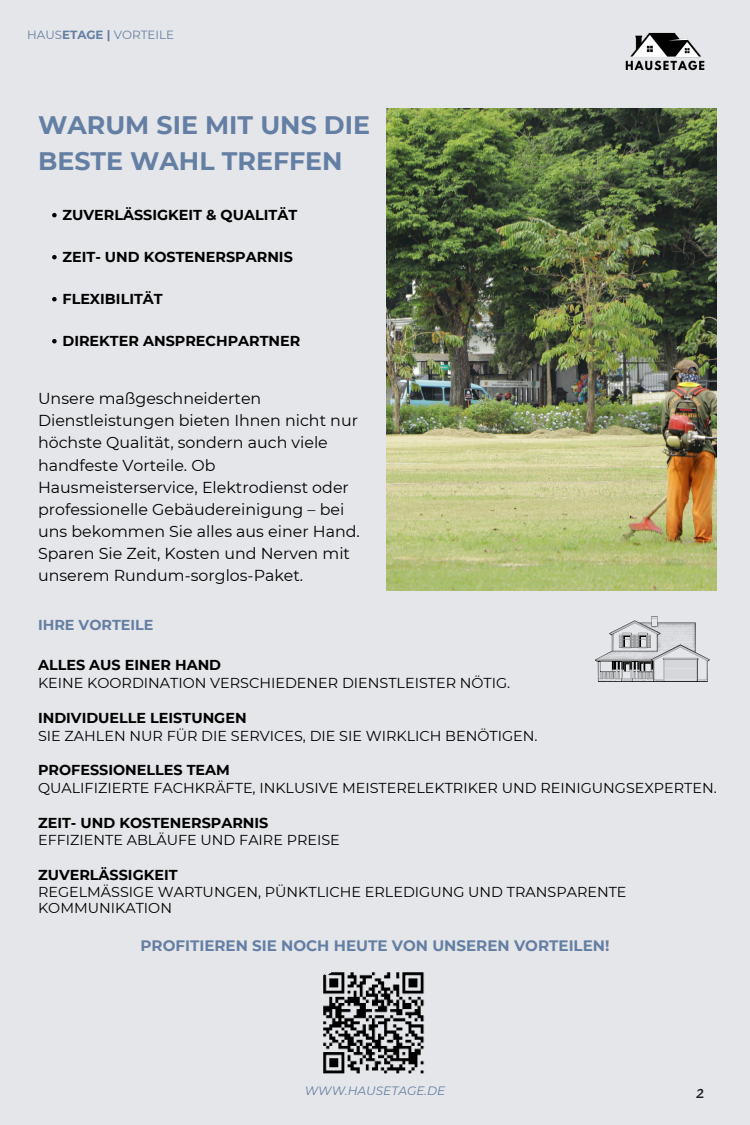
<style>
.page{position:relative;width:750px;height:1125px;background:#e5e6e9}
.page>*{position:absolute;margin:0;border:0;box-sizing:border-box;transform-origin:0 0}
.t1{font:700 25.27px/35.2px "Montserrat";color:#647fa4}
.t2{font:italic 18.32px "Rosario";color:#1d1d1f}
.t3{font:15.85px/22.1px "Montserrat";color:#000}
.t4{font:700 15.12px "Montserrat";color:#647fa4}
.t5{font:14.38px/15.8px "Montserrat";color:#000}
.t6{font:700 14.38px "Montserrat";color:#000}
.t7{font:700 14.38px "Montserrat";color:#647fa4}
.t8{font:italic 12.12px "Montserrat";color:#647fa4}
.t9{font:11.88px "Montserrat";color:#647fa4}
.s1{font-weight:700}
</style>
<div class="page">
<img style="left:386px;top:109px;width:330px;height:482px">
<img style="left:596px;top:616px;width:113px;height:66px">
<img style="left:625px;top:32px;width:80px;height:39px">
<img style="left:323px;top:972px;width:102px;height:102px">
<svg style="left:52px;top:213px;width:5px;height:4px"></svg>
<svg style="left:52px;top:255px;width:5px;height:4px"></svg>
<svg style="left:52px;top:297px;width:5px;height:4px"></svg>
<svg style="left:52px;top:339px;width:5px;height:4px"></svg>
<h1 class="t9" style="left:27px;top:27px;width:148px">HAUS<span class="s1">ETAGE |</span> VORTEILE</h1>
<p class="t1" style="left:38px;top:108px;width:334px">WARUM SIE MIT UNS DIE<br>BESTE WAHL TREFFEN</p>
<h3 class="t6" style="left:62px;top:206px;width:236px">ZUVERLÄSSIGKEIT &amp; QUALITÄT</h3>
<h2 class="t6" style="left:62px;top:248px;width:232px">ZEIT- UND KOSTENERSPARNIS</h2>
<h3 class="t6" style="left:62px;top:290px;width:102px">FLEXIBILITÄT</h3>
<h2 class="t6" style="left:62px;top:332px;width:239px">DIREKTER ANSPRECHPARTNER</h2>
<p class="t3" style="left:38px;top:387px;width:323px">Unsere maßgeschneiderten Dienstleistungen bieten Ihnen nicht nur höchste Qualität, sondern auch viele handfeste Vorteile. Ob Hausmeisterservice, Elektrodienst oder professionelle Gebäudereinigung – bei uns bekommen Sie alles aus einer Hand.<br>Sparen Sie Zeit, Kosten und Nerven mit unserem Rundum-sorglos-Paket.</p>
<p class="t7" style="left:38px;top:616px;width:117px">IHRE VORTEILE</p>
<p class="t6" style="left:38px;top:656px;width:185px">ALLES AUS EINER HAND</p>
<p class="t5" style="left:38px;top:675px;width:474px">KEINE KOORDINATION VERSCHIEDENER DIENSTLEISTER NÖTIG.</p>
<p class="t6" style="left:38px;top:709px;width:210px">INDIVIDUELLE LEISTUNGEN</p>
<h4 class="t5" style="left:38px;top:728px;width:501px">SIE ZAHLEN NUR FÜR DIE SERVICES, DIE SIE WIRKLICH BENÖTIGEN.</h4>
<h2 class="t6" style="left:38px;top:762px;width:193px">PROFESSIONELLES TEAM</h2>
<h2 class="t5" style="left:38px;top:780px;width:680px">QUALIFIZIERTE FACHKRÄFTE, INKLUSIVE MEISTERELEKTRIKER UND REINIGUNGSEXPERTEN.</h2>
<h3 class="t6" style="left:38px;top:814px;width:232px">ZEIT- UND KOSTENERSPARNIS</h3>
<p class="t5" style="left:38px;top:832px;width:303px">EFFIZIENTE ABLÄUFE UND FAIRE PREISE</p>
<h2 class="t6" style="left:38px;top:866px;width:141px">ZUVERLÄSSIGKEIT</h2>
<h2 class="t5" style="left:38px;top:884px;width:590px">REGELMÄSSIGE WARTUNGEN, PÜNKTLICHE ERLEDIGUNG UND TRANSPARENTE<br>KOMMUNIKATION</h2>
<h3 class="t4" style="left:141px;top:936px;width:470px">PROFITIEREN SIE NOCH HEUTE VON UNSEREN VORTEILEN!</h3>
<h3 class="t8" style="left:305px;top:1083px;width:142px">WWW.HAUSETAGE.DE</h3>
<h2 class="t2" style="left:696px;top:1080px;width:10px">2</h2>
</div>
